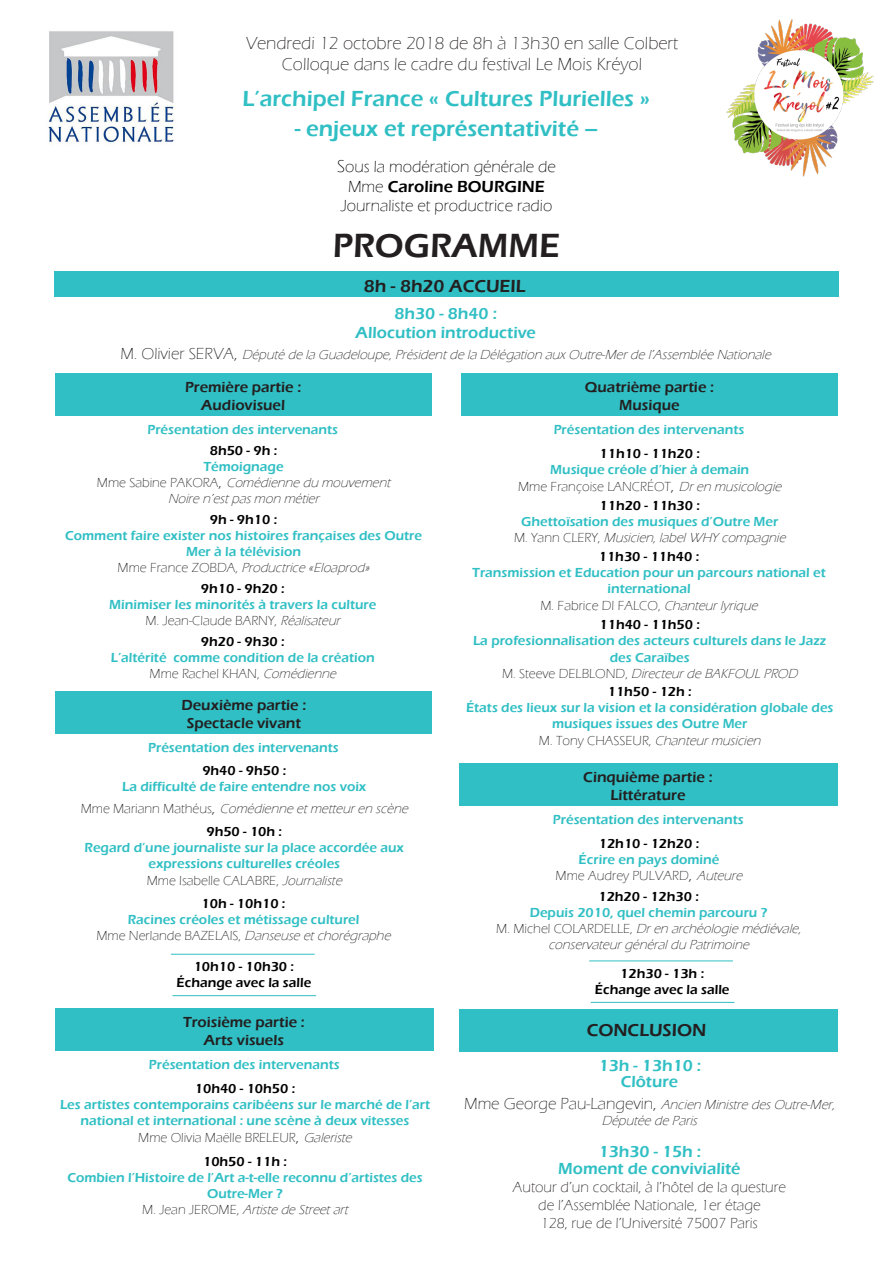
<style>
.page{position:relative;width:893px;height:1263px;background:#fff}
.page>*{position:absolute;margin:0;border:0;box-sizing:border-box;transform-origin:0 0}
.t1{font:600 34.5px "Eras ITC";color:#231f20}
.t2{font:600 22.5px "Eras ITC";color:#30bfc4}
.t3{font:300 18px "Eras ITC";color:#231f20}
.t4{font:600 18px "Eras ITC";color:#231f20}
.t5{font:600 16.5px "Eras ITC";color:#30bfc4}
.t6{font:300 16.5px "Eras ITC";color:#000}
.t7{font:600 16.5px "Eras ITC";color:#000}
.t8{font:600 15px "Eras ITC";color:#231f20}
.t9{font:300 15px "Eras ITC";color:#231f20}
.t10{font:600 13.5px/16.2px "Eras ITC";color:#30bfc4;text-align:center}
.t11{font:italic 300 13.5px/16.2px "Eras ITC";color:#231f20;text-align:center}
.t12{font:600 13.5px "Eras ITC";color:#000}
.t13{font:300 13.5px "Eras ITC";color:#231f20}
.s1{font-size:18px}
.s2{font-weight:300}
.s3{font-style:normal;font-size:16.5px}
.s4{font-style:normal;font-size:18px}
.s5{font-style:normal}
.s6{font-style:italic}
</style>
<div class="page">
<img style="left:48px;top:31px;width:126px;height:112px">
<img style="left:726px;top:19px;width:148px;height:158px">
<div style="left:54px;top:271px;width:785px;height:25px;background:#30bfc4"></div>
<div style="left:55px;top:374px;width:377px;height:42px;background:#30bfc4"></div>
<div style="left:56px;top:692px;width:376px;height:42px;background:#30bfc4"></div>
<div style="left:56px;top:1009px;width:378px;height:42px;background:#30bfc4"></div>
<div style="left:461px;top:374px;width:377px;height:42px;background:#30bfc4"></div>
<div style="left:459px;top:764px;width:379px;height:42px;background:#30bfc4"></div>
<div style="left:459px;top:1009px;width:378px;height:42px;background:#30bfc4"></div>
<hr style="left:171px;top:954px;width:144px;height:1px;background:#30bfc4">
<hr style="left:172px;top:995px;width:144px;height:1px;background:#30bfc4">
<hr style="left:589px;top:960px;width:144px;height:1px;background:#30bfc4">
<hr style="left:591px;top:1002px;width:143px;height:1px;background:#30bfc4">
<p class="t3" style="left:246px;top:33px;width:434px">Vendredi 12 octobre 2018 de 8h à 13h30 en salle Colbert</p>
<p class="t3" style="left:282px;top:54px;width:362px">Colloque dans le cadre du festival Le Mois Kréyol</p>
<p class="t2" style="left:243px;top:86px;width:409px">L’archipel France « Cultures Plurielles »</p>
<p class="t2" style="left:295px;top:116px;width:305px">- enjeux et représentativité –</p>
<p class="t6" style="left:337px;top:158px;width:220px"><span class="s1">S</span>ous la modération générale de</p>
<p class="t7" style="left:348px;top:177px;width:198px"><span class="s2">Mme</span> Caroline BOURGINE</p>
<p class="t6" style="left:341px;top:197px;width:213px">Journaliste et productrice radio</p>
<p class="t1" style="left:333px;top:225px;width:229px">PROGRAMME</p>
<p class="t4" style="left:364px;top:276px;width:163px">8h - 8h20 ACCUEIL</p>
<p class="t5" style="left:394px;top:304px;width:104px">8h30 - 8h40 :</p>
<p class="t5" style="left:356px;top:323px;width:182px">Allocution introductive</p>
<p class="t11" style="left:121px;top:347px;width:655px"><span class="s3">M . O l i v i e r S E R VA</span> <span class="s4">,</span> Député de la Guadeloupe,Présidentde la Délégation auxOutre-Merde l’Assemblée Nationale</p>
<p class="t8" style="left:185px;top:378px;width:118px">Première partie :</p>
<p class="t8" style="left:201px;top:396px;width:85px">Audiovisuel</p>
<p class="t10" style="left:147px;top:422px;width:192px">Présentation des intervenants</p>
<p class="t12" style="left:210px;top:442px;width:69px">8h50 - 9h :</p>
<p class="t10" style="left:203px;top:458px;width:82px">Témoignage</p>
<p class="t11" style="left:97px;top:475px;width:298px"><span class="s5">M m e S a b i n e PA K O RA</span> <span class="s4">,</span> Comédienne du mouvement</p>
<p class="t11" style="left:168px;top:491px;width:156px">Noire n’estpasmon métier</p>
<p class="t12" style="left:210px;top:512px;width:69px">9h - 9h10 :</p>
<p class="t10" style="left:65px;top:527px;width:358px">Comment faire exister nos histoires françaises des Outre<br>Mer à la télévision</p>
<p class="t11" style="left:118px;top:560px;width:257px"><span class="s5">M m e F r a n c e Z O B D A ,</span> Productrice «Eloaprod»</p>
<p class="t12" style="left:201px;top:581px;width:85px">9h10 - 9h20 :</p>
<p class="t10" style="left:109px;top:597px;width:269px">Minimiser les minorités à travers la culture</p>
<p class="t13" style="left:146px;top:613px;width:199px">M. Jean-Claude BARNY, <span class="s6">Réalisateur</span></p>
<p class="t12" style="left:201px;top:634px;width:85px">9h20 - 9h30 :</p>
<p class="t10" style="left:111px;top:649px;width:265px">L’altérité comme condition de la création</p>
<p class="t13" style="left:150px;top:666px;width:191px">Mme Rachel KHAN, <span class="s6">Comédienne</span></p>
<p class="t8" style="left:182px;top:697px;width:126px">Deuxième partie :</p>
<p class="t8" style="left:187px;top:715px;width:116px">Spectacle vivant</p>
<p class="t10" style="left:148px;top:740px;width:192px">Présentation des intervenants</p>
<p class="t12" style="left:202px;top:763px;width:85px">9h40 - 9h50 :</p>
<p class="t10" style="left:122px;top:779px;width:246px">La difficulté de faire entendre nos voix</p>
<p class="t11" style="left:81px;top:801px;width:332px"><span class="s5">M m e M a r i a n n M a t h é u s</span> <span class="s4">,</span> Comédienne etmetteuren scène</p>
<p class="t12" style="left:206px;top:824px;width:77px">9h50 - 10h :</p>
<p class="t10" style="left:84px;top:840px;width:321px">Regard d’une journaliste sur la place accordée aux expressions culturelles créoles</p>
<p class="t13" style="left:147px;top:873px;width:200px">Mme Isabelle CALABRE, <span class="s6">Journaliste</span></p>
<p class="t12" style="left:202px;top:895px;width:85px">10h - 10h10 :</p>
<p class="t10" style="left:128px;top:911px;width:233px">Racines créoles et métissage culturel</p>
<p class="t11" style="left:97px;top:928px;width:299px"><span class="s5">M m e N e r l a n d e BA Z E LA I S ,</span> Danseuse etchorégraphe</p>
<p class="t8" style="left:585px;top:378px;width:131px">Quatrième partie :</p>
<p class="t8" style="left:619px;top:396px;width:62px">Musique</p>
<p class="t10" style="left:554px;top:422px;width:192px">Présentation des intervenants</p>
<p class="t12" style="left:600px;top:446px;width:102px">11h10 - 11h20 :</p>
<p class="t10" style="left:550px;top:462px;width:200px">Musique créole d’hier à demain</p>
<p class="t13" style="left:518px;top:479px;width:268px">Mme Françoise LANCRÉOT<span class="s1">,</span> <span class="s6">Dren musicologie</span></p>
<p class="t12" style="left:600px;top:497px;width:102px">11h20 - 11h30 :</p>
<p class="t10" style="left:521px;top:513px;width:259px">Ghettoïsation des musiques d’Outre Mer</p>
<p class="t11" style="left:514px;top:530px;width:276px"><span class="s5">M . Ya n n C L E R Y,</span> Musicien,labelWHY compagnie</p>
<p class="t12" style="left:599px;top:549px;width:102px">11h30 - 11h40 :</p>
<p class="t10" style="left:472px;top:565px;width:355px">Transmission et Education pour un parcours national et international</p>
<p class="t13" style="left:540px;top:598px;width:222px">M. Fabrice DI FALCO, <span class="s6">Chanteurlyrique</span></p>
<p class="t12" style="left:600px;top:617px;width:102px">11h40 - 11h50 :</p>
<p class="t10" style="left:473px;top:633px;width:355px">La profesionnalisation des acteurs culturels dans le Jazz des Caraïbes</p>
<p class="t11" style="left:502px;top:665px;width:300px"><span class="s5">M . S t e e v e D E L B L O N D ,</span> Directeurde BAKFOUL PROD</p>
<p class="t12" style="left:608px;top:684px;width:85px">11h50 - 12h :</p>
<p class="t10" style="left:466px;top:700px;width:369px">États des lieux sur la vision et la considération globale des musiques issues des Outre Mer</p>
<p class="t11" style="left:539px;top:732px;width:226px"><span class="s5">M . To ny C H A S S E U R,</span> Chanteurmusicien</p>
<p class="t8" style="left:583px;top:768px;width:131px">Cinquième partie :</p>
<p class="t8" style="left:610px;top:786px;width:77px">Littérature</p>
<p class="t10" style="left:553px;top:811px;width:192px">Présentation des intervenants</p>
<p class="t12" style="left:599px;top:836px;width:102px">12h10 - 12h20 :</p>
<p class="t10" style="left:579px;top:852px;width:142px">Écrire en pays dominé</p>
<p class="t13" style="left:556px;top:868px;width:191px">Mme Audrey PULVARD<span class="s1">,</span> <span class="s6">Auteure</span></p>
<p class="t12" style="left:598px;top:889px;width:102px">12h20 - 12h30 :</p>
<p class="t10" style="left:530px;top:904px;width:239px">Depuis 2010, quel chemin parcouru ?</p>
<p class="t11" style="left:496px;top:921px;width:309px"><span class="s5">M . M i c h e l C O LA R D E L L E ,</span> Dren archéologie médiévale, conservateurgénéraldu Patrimoine</p>
<p class="t12" style="left:194px;top:959px;width:102px">10h10 - 10h30 :</p>
<p class="t12" style="left:177px;top:975px;width:136px">Échange avec la salle</p>
<p class="t8" style="left:183px;top:1013px;width:123px">Troisième partie :</p>
<p class="t8" style="left:204px;top:1031px;width:82px">Arts visuels</p>
<p class="t10" style="left:149px;top:1056px;width:192px">Présentation des intervenants</p>
<p class="t12" style="left:195px;top:1081px;width:102px">10h40 - 10h50 :</p>
<p class="t10" style="left:60px;top:1097px;width:372px">Les artistes contemporains caribéens sur le marché de l’art national et international : une scène à deux vitesses</p>
<p class="t13" style="left:138px;top:1129px;width:218px">Mme Olivia Maëlle BRELEUR<span class="s1">,</span> <span class="s6">Galeriste</span></p>
<p class="t12" style="left:203px;top:1153px;width:85px">10h50 - 11h :</p>
<p class="t10" style="left:67px;top:1169px;width:357px">Combien l’Histoire de l’Art a-t-elle reconnu d’artistes des<br>Outre-Mer ?</p>
<p class="t11" style="left:142px;top:1202px;width:210px"><span class="s5">M . J e a n J E R O M E ,</span> Artiste de Streetart</p>
<p class="t12" style="left:620px;top:965px;width:85px">12h30 - 13h :</p>
<p class="t12" style="left:595px;top:982px;width:136px">Échange avec la salle</p>
<p class="t4" style="left:587px;top:1020px;width:121px">CONCLUSION</p>
<p class="t5" style="left:599px;top:1056px;width:104px">13h - 13h10 :</p>
<p class="t5" style="left:621px;top:1072px;width:59px">Clôture</p>
<p class="t11" style="left:464px;top:1097px;width:375px"><span class="s3">M m e G e o r g e P a u - La n g e v i n</span> <span class="s4">,</span> Ancien Ministre desOutre-Mer,<br>Députée de Paris</p>
<p class="t5" style="left:599px;top:1142px;width:104px">13h30 - 15h :</p>
<p class="t5" style="left:558px;top:1159px;width:184px">Moment de convivialité</p>
<p class="t9" style="left:513px;top:1178px;width:275px">Autour d’un cocktail, à l’hôtel de la questure</p>
<p class="t9" style="left:538px;top:1196px;width:224px">de l’Assemblée Nationale, 1er étage</p>
<p class="t9" style="left:541px;top:1214px;width:219px">128, rue de l’Université 75007 Paris</p>
</div>
